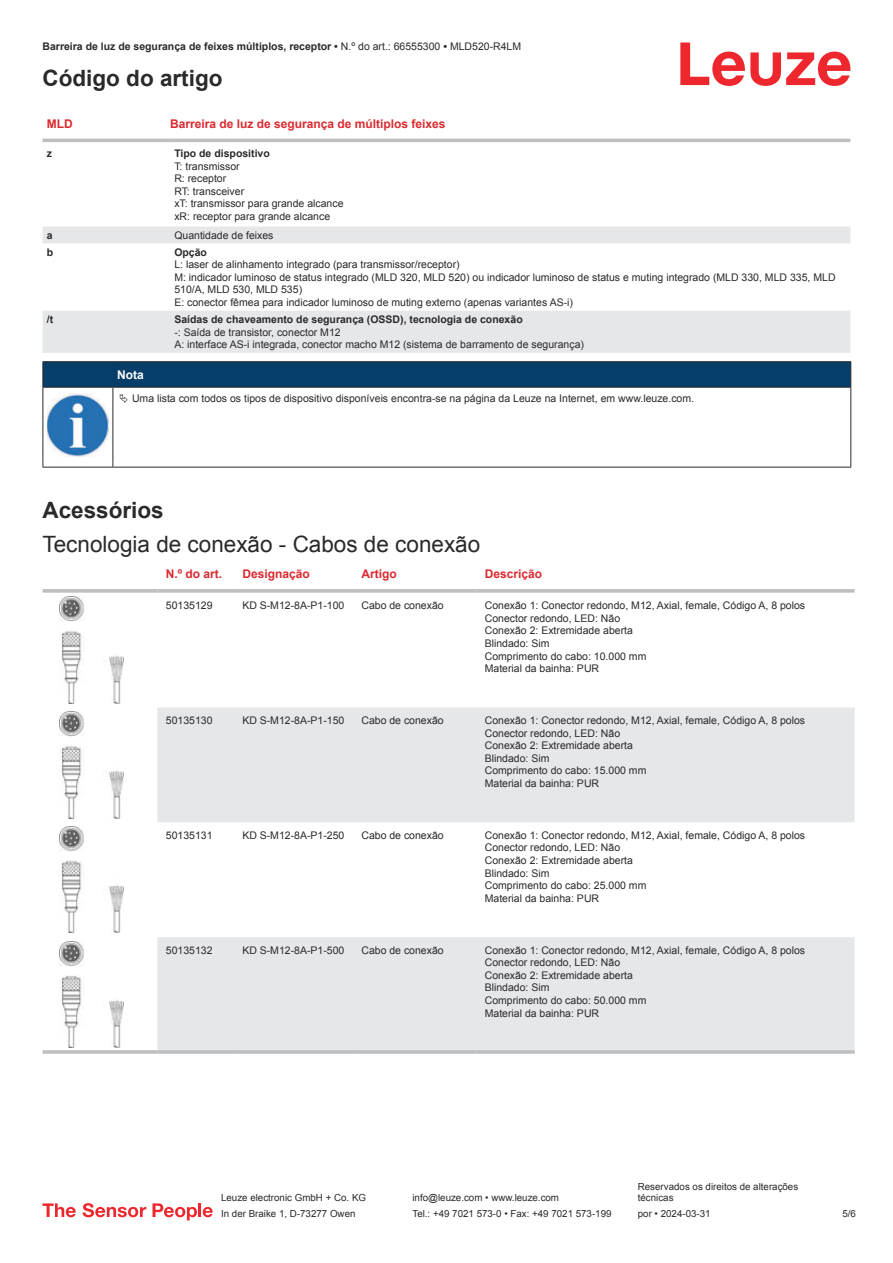
<style>
.page{position:relative;width:893px;height:1263px;background:#fff}
.page>*{position:absolute;margin:0;border:0;box-sizing:border-box;transform-origin:0 0}
.t1{font:22.5px "Arial";color:#2b292a}
.t2{font:700 22.5px "Arial";color:#2b292a}
.t3{font:700 12px "Arial";color:#db2a30}
.t4{font:700 12px "Arial";color:#fff}
.t5{font:10.5px/12.6px "Arial";color:#2b292a}
.t6{font:700 10.5px "Arial";color:#2b292a}
.t7{font:9.75px/11.7px "Arial";color:#2b292a}
.s1{font-weight:400}
</style>
<div class="page">
<svg style="left:680px;top:43px;width:170px;height:43px"></svg>
<svg style="left:43px;top:138px;width:807px;height:1px"></svg>
<svg style="left:43px;top:226px;width:807px;height:127px"></svg>
<hr style="left:43px;top:139px;width:127px;height:3px;background:#bdbfc1">
<hr style="left:170px;top:139px;width:680px;height:3px;background:#bdbfc1">
<svg style="left:157px;top:707px;width:698px;height:343px;fill:#e6e7e9"></svg>
<svg style="left:43px;top:589px;width:114px;height:4px"></svg>
<svg style="left:157px;top:589px;width:77px;height:4px"></svg>
<svg style="left:234px;top:589px;width:119px;height:4px"></svg>
<svg style="left:353px;top:589px;width:123px;height:4px"></svg>
<svg style="left:476px;top:589px;width:379px;height:4px;background:#c3c5c7"></svg>
<hr style="left:43px;top:1050px;width:114px;height:4px;background:#bdbfc1">
<hr style="left:157px;top:1050px;width:77px;height:4px;background:#c4c6c8">
<hr style="left:234px;top:1050px;width:119px;height:4px;background:#bdbfc1">
<svg style="left:353px;top:1050px;width:123px;height:4px"></svg>
<hr style="left:476px;top:1050px;width:379px;height:4px;background:#c4c6c8">
<img style="left:59px;top:597px;width:65px;height:106px">
<img style="left:59px;top:712px;width:65px;height:106px">
<img style="left:59px;top:826px;width:65px;height:107px">
<img style="left:59px;top:941px;width:65px;height:107px">
<svg style="left:43px;top:1203px;width:33px;height:14px"></svg>
<svg style="left:83px;top:1203px;width:63px;height:14px"></svg>
<svg style="left:153px;top:1203px;width:44px;height:17px"></svg>
<hr style="left:198px;top:1203px;width:3px;height:14px;background:#ed272d">
<svg style="left:203px;top:1207px;width:10px;height:10px"></svg>
<svg style="left:44px;top:388px;width:806px;height:79px"></svg>
<hr style="left:43px;top:361px;width:70px;height:1px;background:#2b292a">
<hr style="left:43px;top:387px;width:70px;height:1px;background:#2b292a">
<hr style="left:113px;top:361px;width:738px;height:1px;background:#2b292a">
<svg style="left:43px;top:362px;width:808px;height:25px;background:#063c67"></svg>
<hr style="left:113px;top:387px;width:738px;height:1px;background:#2b292a">
<hr style="left:43px;top:388px;width:1px;height:75px;background:#2b292a">
<hr style="left:113px;top:388px;width:1px;height:75px;background:#2b292a">
<hr style="left:850px;top:388px;width:1px;height:75px;background:#2b292a">
<hr style="left:43px;top:467px;width:70px;height:1px;background:#2b292a">
<hr style="left:113px;top:467px;width:738px;height:1px;background:#2b292a">
<img style="left:47px;top:394px;width:61px;height:62px">
<div style="left:115px;top:388px;width:734px;height:20px;background:#fff"></div>
<p class="t6" style="left:43px;top:43px;width:480px">Barreira de luz de segurança de feixes múltiplos, receptor • <span class="s1">N.º do art.: 66555300</span> • <span class="s1">MLD520-R4LM</span></p>
<h1 class="t2" style="left:43px;top:70px;width:181px">Código do artigo</h1>
<p class="t3" style="left:47px;top:119px;width:27px">MLD</p>
<p class="t3" style="left:170px;top:119px;width:277px">Barreira de luz de segurança de múltiplos feixes</p>
<p class="t6" style="left:47px;top:149px;width:7px">z</p>
<p class="t6" style="left:174px;top:149px;width:97px">Tipo de dispositivo</p>
<p class="t5" style="left:174px;top:161px;width:171px">T: transmissor<br>R: receptor<br>RT: transceiver<br>xT: transmissor para grande alcance xR: receptor para grande alcance</p>
<p class="t6" style="left:47px;top:231px;width:7px">a</p>
<p class="t5" style="left:174px;top:230px;width:101px">Quantidade de feixes</p>
<p class="t6" style="left:47px;top:248px;width:8px">b</p>
<p class="t6" style="left:174px;top:248px;width:34px">Opção</p>
<p class="t5" style="left:174px;top:259px;width:663px">L: laser de alinhamento integrado (para transmissor/receptor)<br>M: indicador luminoso de status integrado (MLD 320, MLD 520) ou indicador luminoso de status e muting integrado (MLD 330, MLD 335, MLD 510/A, MLD 530, MLD 535)<br>E: conector fêmea para indicador luminoso de muting externo (apenas variantes AS-i)</p>
<p class="t6" style="left:47px;top:315px;width:8px">/t</p>
<p class="t6" style="left:174px;top:315px;width:350px">Saídas de chaveamento de segurança (OSSD), tecnologia de conexão</p>
<p class="t5" style="left:174px;top:326px;width:411px">-: Saída de transistor, conector M12<br>A: interface AS-i integrada, conector macho M12 (sistema de barramento de segurança)</p>
<p class="t4" style="left:117px;top:370px;width:28px">Nota</p>
<p class="t5" style="left:132px;top:393px;width:564px">Uma lista com todos os tipos de dispositivo disponíveis encontra-se na página da Leuze na Internet, em www.leuze.com.</p>
<h1 class="t2" style="left:43px;top:502px;width:123px">Acessórios</h1>
<h1 class="t1" style="left:43px;top:536px;width:439px">Tecnologia de conexão - Cabos de conexão</h1>
<p class="t3" style="left:166px;top:569px;width:58px">N.º do art.</p>
<p class="t3" style="left:242px;top:569px;width:69px">Designação</p>
<p class="t3" style="left:361px;top:569px;width:37px">Artigo</p>
<p class="t3" style="left:485px;top:569px;width:59px">Descrição</p>
<p class="t5" style="left:166px;top:600px;width:48px">50135129</p>
<p class="t5" style="left:242px;top:600px;width:104px">KD S-M12-8A-P1- 100</p>
<p class="t5" style="left:361px;top:600px;width:84px">Cabo de conexão</p>
<p class="t5" style="left:485px;top:600px;width:322px">Conexão 1: Conector redondo, M12, Axial, female, Código A, 8 polos<br>Conector redondo, LED: Não<br>Conexão 2: Extremidade aberta<br>Blindado: Sim<br>Comprimento do cabo: 10.000 mm<br>Material da bainha: PUR</p>
<p class="t5" style="left:166px;top:715px;width:48px">50135130</p>
<p class="t5" style="left:242px;top:715px;width:104px">KD S-M12-8A-P1- 150</p>
<p class="t5" style="left:361px;top:715px;width:84px">Cabo de conexão</p>
<p class="t5" style="left:485px;top:715px;width:322px">Conexão 1: Conector redondo, M12, Axial, female, Código A, 8 polos<br>Conector redondo, LED: Não<br>Conexão 2: Extremidade aberta<br>Blindado: Sim<br>Comprimento do cabo: 15.000 mm<br>Material da bainha: PUR</p>
<p class="t5" style="left:166px;top:830px;width:48px">50135131</p>
<p class="t5" style="left:242px;top:830px;width:104px">KD S-M12-8A-P1- 250</p>
<p class="t5" style="left:361px;top:830px;width:84px">Cabo de conexão</p>
<p class="t5" style="left:485px;top:830px;width:322px">Conexão 1: Conector redondo, M12, Axial, female, Código A, 8 polos<br>Conector redondo, LED: Não<br>Conexão 2: Extremidade aberta<br>Blindado: Sim<br>Comprimento do cabo: 25.000 mm<br>Material da bainha: PUR</p>
<p class="t5" style="left:166px;top:944px;width:48px">50135132</p>
<p class="t5" style="left:242px;top:944px;width:104px">KD S-M12-8A-P1- 500</p>
<p class="t5" style="left:361px;top:944px;width:84px">Cabo de conexão</p>
<p class="t5" style="left:485px;top:944px;width:322px">Conexão 1: Conector redondo, M12, Axial, female, Código A, 8 polos<br>Conector redondo, LED: Não<br>Conexão 2: Extremidade aberta<br>Blindado: Sim<br>Comprimento do cabo: 50.000 mm<br>Material da bainha: PUR</p>
<p class="t7" style="left:221px;top:1193px;width:146px">Leuze electronic GmbH + Co. KG</p>
<p class="t7" style="left:412px;top:1193px;width:148px">info@leuze.com • www.leuze.com</p>
<p class="t7" style="left:638px;top:1181px;width:162px">Reservados os direitos de alterações técnicas</p>
<p class="t7" style="left:221px;top:1209px;width:136px">In der Braike 1, D-73277 Owen</p>
<p class="t7" style="left:412px;top:1209px;width:201px">Tel.: +49 7021 573-0 • Fax: +49 7021 573-199</p>
<p class="t7" style="left:638px;top:1209px;width:74px">por • 2024-03-31</p>
<p class="t7" style="left:842px;top:1209px;width:15px">5 /6</p>
</div>
